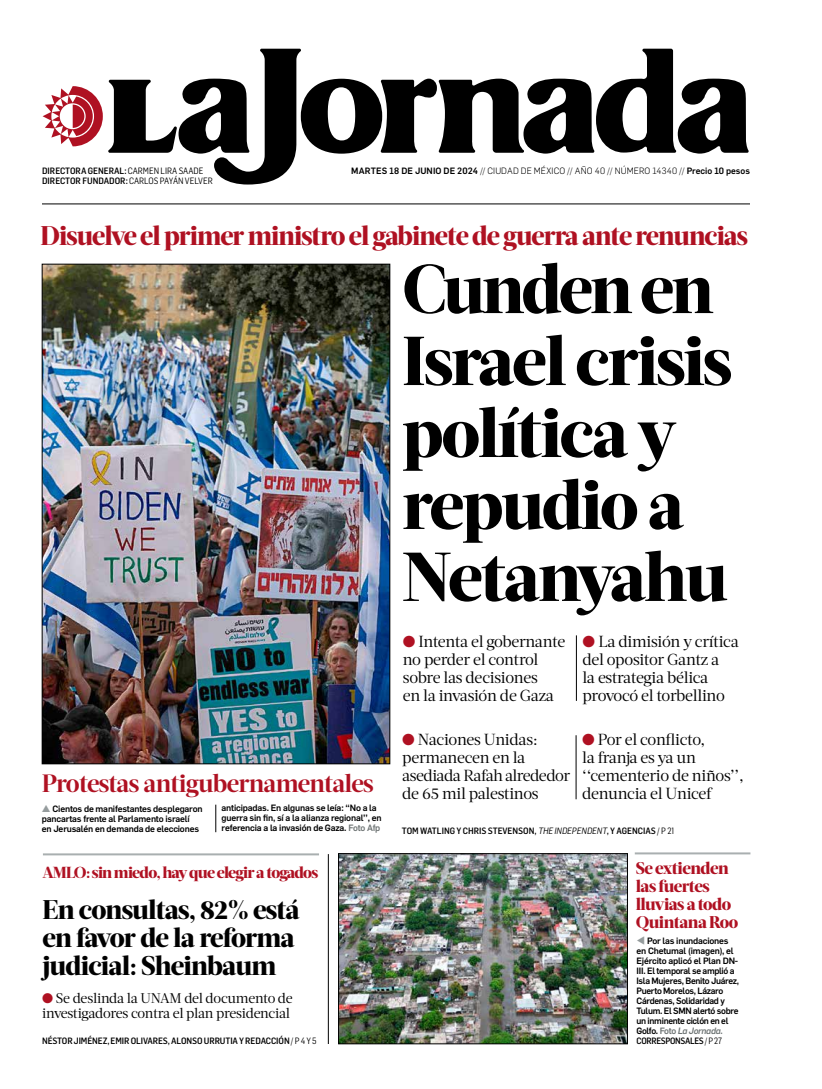
<style>
.page{position:relative;width:822px;height:1089px;background:#fff}
.page>*{position:absolute;margin:0;border:0;box-sizing:border-box;transform-origin:0 0}
.t1{font:800 69px/72px "Acta Headline";letter-spacing:-.03em;color:#000}
.t2{font:800 27px/28px "Acta Headline";letter-spacing:-.03em;color:#000}
.t3{font:800 27px "Acta Headline";letter-spacing:-.035em;color:#af1122}
.t4{font:700 25px "Acta Headline";letter-spacing:-.035em;color:#af1122}
.t5{font:800 17px/18px "Acta Headline";letter-spacing:-.03em;color:#af1122}
.t6{font:16px/18px "Acta Deck";letter-spacing:-.02em;color:#000}
.t7{font:800 16px "Acta Headline";letter-spacing:-.045em;color:#af1122}
.t8{font:14px/15px "Acta Deck";letter-spacing:-.02em;color:#000}
.t9{font:500 9px/10px "Flama";letter-spacing:-.02em;color:#000}
.t10{font:500 9px "Flama Semicond";letter-spacing:-.01em;color:#000}
.t11{font:300 9px "Flama";letter-spacing:.01em;color:#000}
.t12{font:500 9px "Flama Semicond";letter-spacing:-.035em;color:#000}
.s1{font-weight:400}
.s2{font-weight:500}
.s3{color:#959c9d}
.s4{color:#6d7373}
.s5{color:#af1122}
.s6{font-weight:400;font-style:italic}
.s7{font-style:italic;color:#6d7373}
</style>
<div class="page">
<svg style="left:43px;top:49px;width:706px;height:136px"></svg>
<hr style="left:42px;top:204px;width:708px;height:1px;background:#000">
<img style="left:44px;top:266px;width:344px;height:496px">
<hr style="left:328px;top:854px;width:1px;height:190px;background:#000">
<hr style="left:43px;top:853px;width:276px;height:2px;background:#a9afb0">
<hr style="left:576px;top:635px;width:1px;height:66px;background:#000">
<hr style="left:576px;top:735px;width:1px;height:64px;background:#000">
<hr style="left:635px;top:852px;width:115px;height:2px;background:#a9afb0">
<img style="left:340px;top:855px;width:286px;height:187px">
<div style="left:338px;top:853px;width:290px;height:191px;border:1px solid #000"></div>
<svg style="left:216px;top:805px;width:1px;height:27px"></svg>
<p class="t10" style="left:42px;top:165px;width:163px">DIRECTORA GENERAL: <span class="s1">CARMEN LIRA SAADE</span></p>
<p class="t11" style="left:351px;top:164px;width:400px"><span class="s2">martes 18 de junio de 2024</span> // CIUDAD DE MÉXICO // AÑO 40 // NÚM ERO 14340 // <span class="s2">Precio 10 pesos</span></p>
<p class="t10" style="left:42px;top:175px;width:172px">DIRECTOR FUNDADOR: <span class="s1">CARLOS PAYÁN VELVER</span></p>
<h2 class="t3" style="left:40px;top:219px;width:709px">Disuelve el primer ministro el gabinete de guerra ante renuncias</h2>
<h1 class="t1" style="left:402px;top:254px;width:332px">Cunden en<br>Israel crisis política y repudio a<br>Netanyahu</h1>
<h3 class="t4" style="left:42px;top:769px;width:334px">Protestas antigubernamentales</h3>
<p class="t9" style="left:42px;top:803px;width:162px"><span class="s3">▲</span> Cientos de manifestantes desplegaron pancartas frente al Parlamento israelí<br>en Jerusalén en demanda de elecciones</p>
<p class="t9" style="left:222px;top:803px;width:161px">anticipadas. En algunas se leía: ‘‘No a la guerra sin fin, sí a la alianza regional’’, en referencia a la invasión de Gaza. <span class="s4">Foto Afp</span></p>
<h3 class="t7" style="left:42px;top:863px;width:278px">AMLO: sin miedo, hay que elegir a togados</h3>
<h2 class="t2" style="left:42px;top:896px;width:259px">En consultas, 82% está en favor de la reforma judicial: Sheinbaum</h2>
<h3 class="t8" style="left:42px;top:991px;width:252px"><span class="s5">●</span> Se deslinda la UNAM del documento de investigadores contra el plan presidencial</h3>
<p class="t10" style="left:42px;top:1035px;width:276px">NÉSTOR JIMÉNEZ, EMIR OLIVARES, ALONSO URRUTIA Y REDACCIÓN <span class="s1">/ P 4 Y 5</span></p>
<h3 class="t6" style="left:403px;top:632px;width:164px"><span class="s5">●</span> Intenta el gobernante no perder el control sobre las decisiones<br>en la invasión de Gaza</h3>
<h3 class="t6" style="left:582px;top:632px;width:158px"><span class="s5">●</span> La dimisión y crítica del opositor Gantz a<br>la estrategia bélica provocó el torbellino</h3>
<h3 class="t6" style="left:402px;top:731px;width:169px"><span class="s5">●</span> Naciones Unidas: permanecen en la asediada Rafah alrededor de 65 mil palestinos</h3>
<h3 class="t6" style="left:582px;top:731px;width:163px"><span class="s5">●</span> Por el conflicto,<br>la franja es ya un ‘‘cementerio de niños’’, denuncia el Unicef</h3>
<p class="t10" style="left:402px;top:825px;width:274px">TOM WATLING Y CHRIS STEVENSON, <span class="s6">THE INDEPENDENT</span>, Y AGENCIAS <span class="s1">/ P 21</span></p>
<h3 class="t5" style="left:636px;top:860px;width:104px">Se extienden las fuertes lluvias a todo<br>Quintana Roo</h3>
<p class="t9" style="left:637px;top:935px;width:104px"><span class="s3">▼</span> Por las inundaciones en Chetumal (imagen), el<br>Ejército aplicó el Plan DN-<br>III . El temporal se amplió a<br>Isla Mujeres, Benito Juárez,<br>Puerto Morelos, Lázaro<br>Cárdenas, Solidaridad y<br>Tulum. El SMN</p>
<p class="t9" style="left:637px;top:1005px;width:104px;text-indent:57px">alertó sobre un inminente ciclón en el<br>Golfo. <span class="s4">Foto</span> <span class="s7">La Jornada</span><span class="s4">.</span></p>
<p class="t12" style="left:637px;top:1035px;width:87px">CORRESPONSALES <span class="s1">/ P 27</span></p>
</div>
